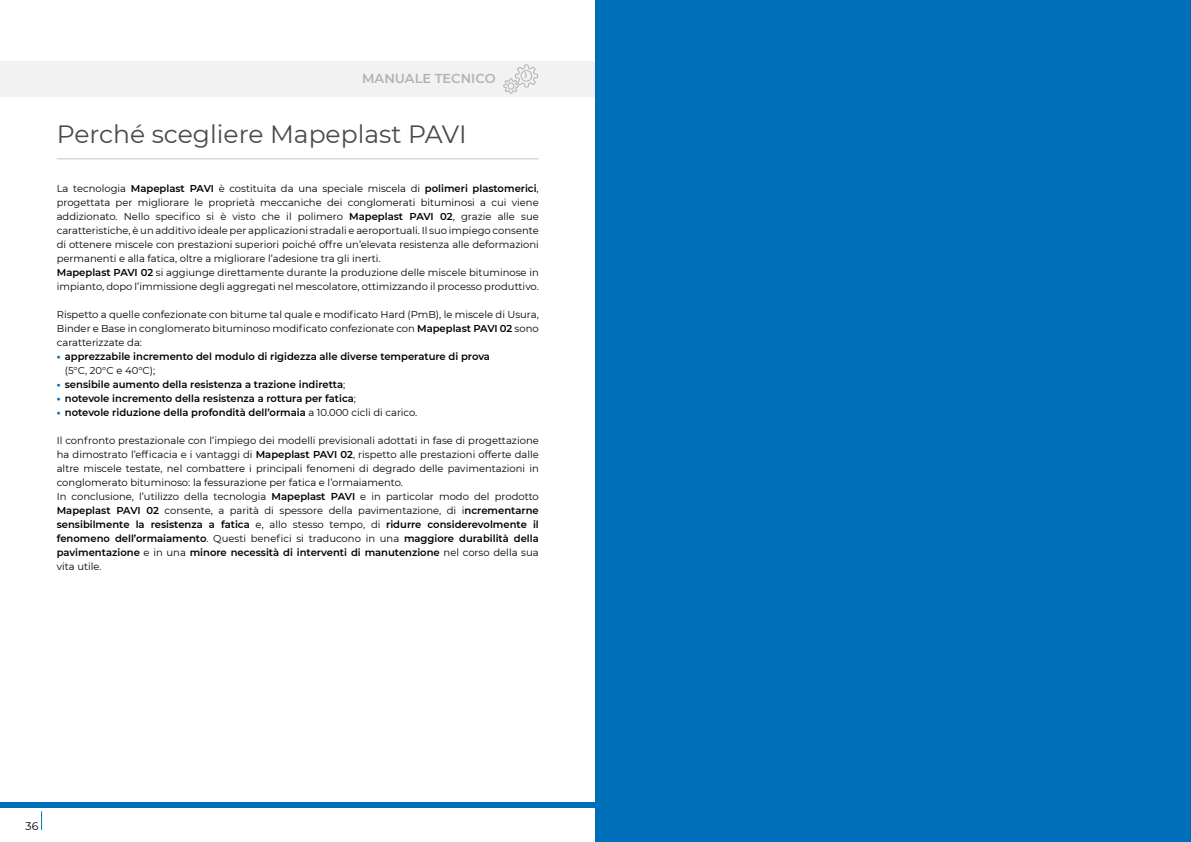
<style>
.page{position:relative;width:1191px;height:842px;background:#fff}
.page>*{position:absolute;margin:0;border:0;box-sizing:border-box;transform-origin:0 0}
.t1{font:25px "Montserrat";color:#4a4a49}
.t2{font:600 13px "Montserrat";color:#b3b2b2}
.t3{font:11px "Montserrat";color:#000}
.t4{font:10px/14px "Montserrat";color:#000}
.t5{font:600 10px/14px "Montserrat";color:#000}
.s1{font-weight:600}
.s2{font-weight:800;color:#006fb9}
.s3{font-weight:400}
</style>
<div class="page">
<div style="left:0;top:802px;width:1069px;height:6px;background:#006fb9"></div>
<svg style="left:41px;top:811px;width:1px;height:19px"></svg>
<div style="left:0;top:61px;width:1191px;height:35px;background:#f2f2f2"></div>
<hr style="left:57px;top:159px;width:482px;height:1px;background:#c6c6c6">
<svg style="left:503px;top:64px;width:35px;height:33px"></svg>
<div style="left:595px;top:0;width:596px;height:842px;background:#006fb9"></div>
<h2 class="t2" style="left:362px;top:69px;width:135px">MANUALE TECNICO</h2>
<h1 class="t1" style="left:57px;top:117px;width:411px">Perché scegliere Mapeplast PAVI</h1>
<p class="t4" style="left:57px;top:181px;width:484px">La tecnologia <span class="s1">Mapeplast PAVI</span> è costituita da una speciale miscela di <span class="s1">polimeri plastomerici</span>, progettata per migliorare le proprietà meccaniche dei conglomerati bituminosi a cui viene addizionato. Nello specifico si è visto che il polimero <span class="s1">Mapeplast PAVI 02</span>, grazie alle sue caratteristiche, è un additivo ideale per applicazioni stradali e aeroportuali. Il suo impiego consente di ottenere miscele con prestazioni superiori poiché offre un’elevata resistenza alle deformazioni permanenti e alla fatica, oltre a migliorare l’adesione tra gli inerti.<br><span class="s1">Mapeplast PAVI 02</span> si aggiunge direttamente durante la produzione delle miscele bituminose in impianto, dopo l’immissione degli aggregati nel mescolatore, ottimizzando il processo produttivo.</p>
<p class="t4" style="left:57px;top:307px;width:483px;text-align:justify">Rispetto a quelle confezionate con bitume tal quale e modificato Hard (PmB), le miscele di Usura, Binder e Base in conglomerato bituminoso modificato confezionate con <span class="s1">Mapeplast PAVI 02</span> sono caratterizzate da:</p>
<p class="t5" style="left:65px;top:349px;width:427px;text-indent:-8px"><span class="s2">•</span> apprezzabile incremento del modulo di rigidezza alle diverse temperature di prova <span class="s3">(5°C, 20°C e 40°C);</span></p>
<p class="t5" style="left:57px;top:377px;width:290px"><span class="s2">•</span> sensibile aumento della resistenza a trazione indiretta<span class="s3">;</span></p>
<p class="t5" style="left:57px;top:391px;width:301px"><span class="s2">•</span> notevole incremento della resistenza a rottura per fatica<span class="s3">;</span></p>
<p class="t5" style="left:57px;top:405px;width:362px"><span class="s2">•</span> notevole riduzione della profondità dell’ormaia <span class="s3">a 10.000 cicli di carico.</span></p>
<p class="t4" style="left:57px;top:433px;width:483px">Il confronto prestazionale con l’impiego dei modelli previsionali adottati in fase di progettazione ha dimostrato l’efficacia e i vantaggi di <span class="s1">Mapeplast PAVI 02</span>, rispetto alle prestazioni offerte dalle altre miscele testate, nel combattere i principali fenomeni di degrado delle pavimentazioni in conglomerato bituminoso: la fessurazione per fatica e l’ormaiamento.<br>In conclusione, l’utilizzo della tecnologia <span class="s1">Mapeplast PAVI</span> e in particolar modo del prodotto <span class="s1">Mapeplast PAVI 02</span> consente, a parità di spessore della pavimentazione, di i<span class="s1">ncrementarne sensibilmente la resistenza a fatica</span> e, allo stesso tempo, di <span class="s1">ridurre considerevolmente il fenomeno dell’ormaiamento</span>. Questi benefici si traducono in una <span class="s1">maggiore durabilità della pavimentazione</span> e in una <span class="s1">minore necessità di interventi di manutenzione</span> nel corso della sua vita utile.</p>
<p class="t3" style="left:26px;top:818px;width:14px">36</p>
</div>
